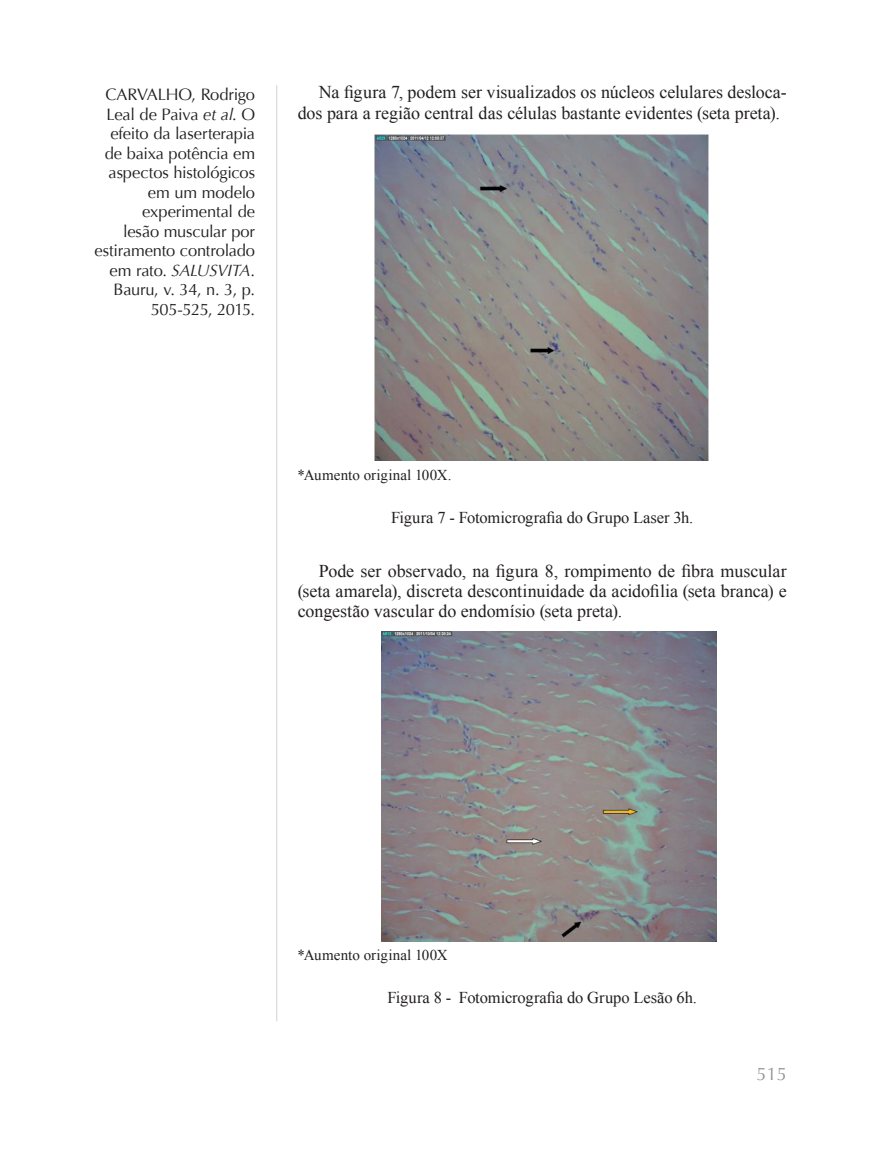
<style>
.page{position:relative;width:893px;height:1149px;background:#fff}
.page>*{position:absolute;margin:0;border:0;box-sizing:border-box;transform-origin:0 0}
.t1{font:18px/20.1px "Times New Roman";color:#231f20}
.t2{font:18px "Optima";color:#939598}
.t3{font:16.5px/19.5px "Optima";letter-spacing:-.01em;color:#231f20;text-align:right}
.t4{font:16.5px "Times New Roman";letter-spacing:-.005em;color:#231f20}
.t5{font:15px "Times New Roman";letter-spacing:.01em;color:#231f20}
.s1{font-style:italic}
</style>
<div class="page">
<hr style="left:276px;top:85px;width:1px;height:935px;background:#d1d2d4">
<img style="left:375px;top:135px;width:334px;height:325px">
<img style="left:381px;top:631px;width:336px;height:310px">
<p class="t3" style="left:94px;top:85px;width:162px">CARVALHO, Rodrigo<br>Leal de Paiva <span class="s1">et al</span>. O efeito da laserterapia de baixa potência em aspectos histológicos em um modelo experimental de<br>lesão muscular por estiramento controlado em rato. <span class="s1">SALUSVITA</span>.<br>Bauru, v. 34, n. 3, p.<br>505-525, 2015.</p>
<p class="t1" style="left:298px;top:80px;width:490px;line-height:21.6px;text-indent:21px">Na figura 7, podem ser visualizados os núcleos celulares desloca&shy;dos para a região central das células bastante evidentes (seta preta).</p>
<p class="t5" style="left:298px;top:464px;width:155px">*Aumento original 100X.</p>
<p class="t4" style="left:391px;top:506px;width:304px">Figura 7 - Fotomicrografia do Grupo Laser 3h.</p>
<p class="t1" style="left:298px;top:560px;width:490px;text-align:justify;text-indent:21px">Pode ser observado, na figura 8, rompimento de fibra muscular (seta amarela), discreta descontinuidade da acidofilia (seta branca) e congestão vascular do endomísio (seta preta).</p>
<p class="t5" style="left:298px;top:944px;width:151px">*Aumento original 100X</p>
<p class="t4" style="left:387px;top:985px;width:311px">Figura 8 - Fotomicrografia do Grupo Lesão 6h.</p>
<p class="t2" style="left:757px;top:1063px;width:32px">515</p>
</div>
